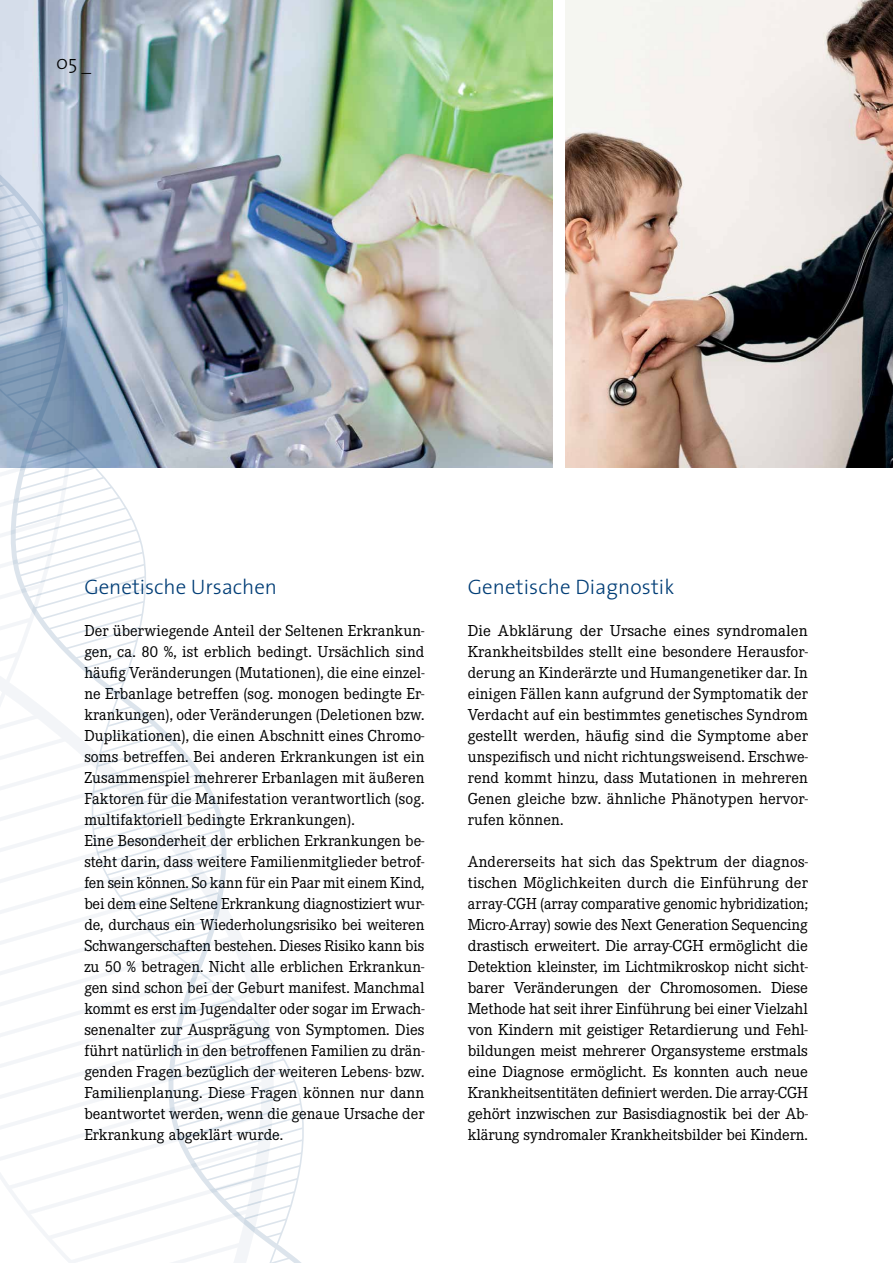
<style>
.page{position:relative;width:893px;height:1263px;background:#fff}
.page>*{position:absolute;margin:0;border:0;box-sizing:border-box;transform-origin:0 0}
.t1{font:300 21px "The Sans";letter-spacing:.005em;color:#003d76}
.t2{font:300 19.5px "The Sans";color:#000}
.t3{font:16.5px/21px "Corporate E";color:#000;text-align:justify}
</style>
<div class="page">
<img style="left:402px;top:0;width:151px;height:468px">
<img style="left:566px;top:0;width:327px;height:468px">
<img style="left:0;top:0;width:402px;height:1263px">
<p class="t2" style="left:56px;top:47px;width:37px">05 _</p>
<p class="t1" style="left:84px;top:569px;width:194px">Genetische Ursachen</p>
<p class="t3" style="left:84px;top:620px;width:342px;text-align:left">Der überwiegende Anteil der Seltenen Erkrankun&shy;gen, ca. 80 %, ist erblich bedingt. Ursächlich sind häufig Veränderungen (Mutationen), die eine einzel&shy;ne Erbanlage betreffen (sog. monogen bedingte Er&shy;krankungen), oder Veränderungen (Deletionen bzw.<br>Duplikationen), die einen Abschnitt eines Chromo&shy;soms betreffen. Bei anderen Erkrankungen ist ein Zusammenspiel mehrerer Erbanlagen mit äußeren Faktoren für die Manifestation verantwortlich (sog. multifaktoriell bedingte Erkrankungen).<br>Eine Besonderheit der erblichen Erkrankungen be&shy;steht darin, dass weitere Familienmitglieder betrof&shy;fen sein können. So kann für ein Paar mit einem Kind, bei dem eine Seltene Erkrankung diagnostiziert wur&shy;de, durchaus ein Wiederholungsrisiko bei weiteren Schwangerschaften bestehen. Dieses Risiko kann bis zu 50 % betragen. Nicht alle erblichen Erkrankun&shy;gen sind schon bei der Geburt manifest. Manchmal kommt es erst im Jugendalter oder sogar im Erwach&shy;senenalter zur Ausprägung von Symptomen. Dies führt natürlich in den betroffenen Familien zu drän&shy;genden Fragen bezüglich der weiteren Lebens- bzw.<br>Familienplanung. Diese Fragen können nur dann beantwortet werden, wenn die genaue Ursache der Erkrankung abgeklärt wurde.</p>
<p class="t1" style="left:468px;top:569px;width:208px">Genetische Diagnostik</p>
<p class="t3" style="left:468px;top:620px;width:342px">Die Abklärung der Ursache eines syndromalen Krankheitsbildes stellt eine besondere Herausfor&shy;derung an Kinderärzte und Humangenetiker dar. In einigen Fällen kann aufgrund der Symptomatik der Verdacht auf ein bestimmtes genetisches Syndrom gestellt werden, häufig sind die Symptome aber unspezifisch und nicht richtungsweisend. Erschwe&shy;rend kommt hinzu, dass Mutationen in mehreren Genen gleiche bzw. ähnliche Phänotypen hervor&shy;rufen können.</p>
<p class="t3" style="left:468px;top:851px;width:342px">Andererseits hat sich das Spektrum der diagnos&shy;tischen Möglichkeiten durch die Einführung der array-CGH (array comparative genomic hybridization; Micro-Array) sowie des Next Generation Sequencing drastisch erweitert. Die array-CGH ermöglicht die Detektion kleinster, im Lichtmikroskop nicht sicht&shy;barer Veränderungen der Chromosomen. Diese Methode hat seit ihrer Einführung bei einer Vielzahl von Kindern mit geistiger Retardierung und Fehl&shy;bildungen meist mehrerer Organsysteme erstmals eine Diagnose ermöglicht. Es konnten auch neue Krankheitsentitäten definiert werden. Die array-CGH gehört inzwischen zur Basisdiagnostik bei der Ab&shy;klärung syndromaler Krankheitsbilder bei Kindern.</p>
</div>
